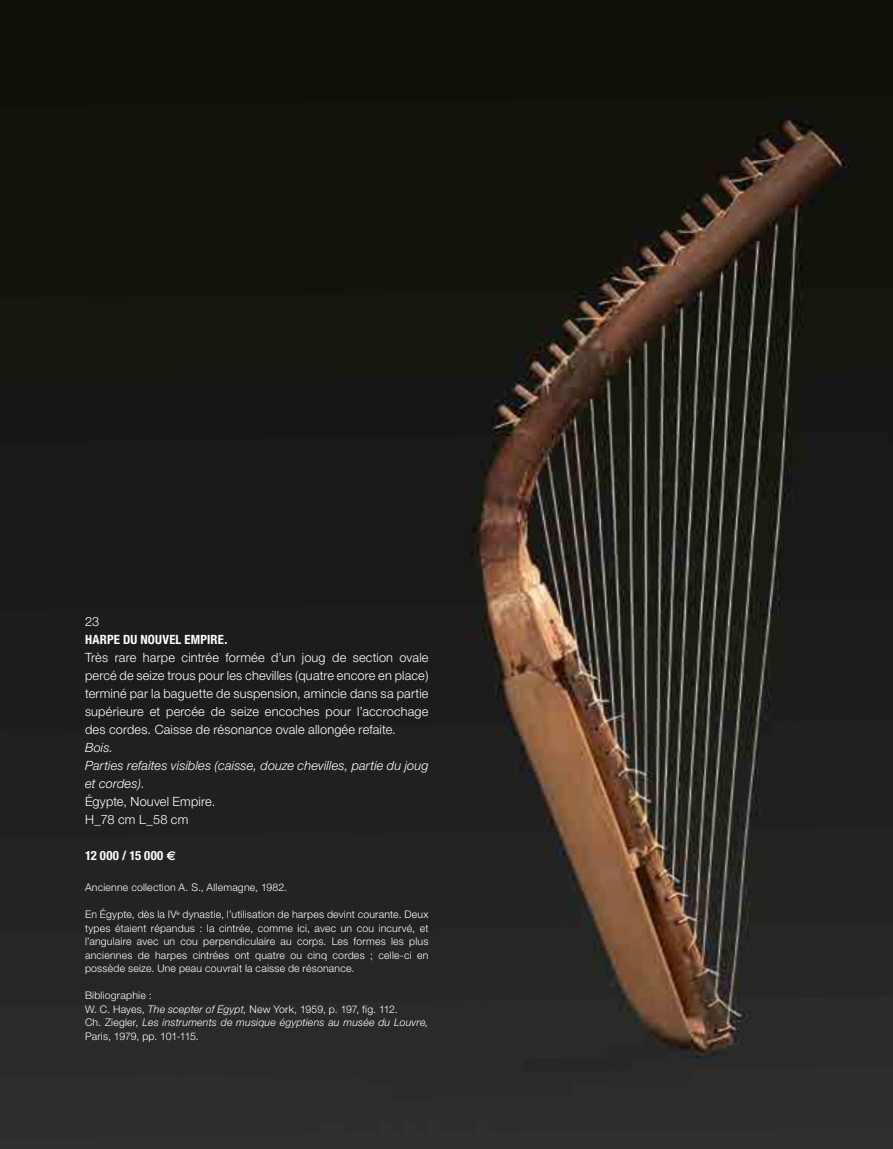
<style>
.page{position:relative;width:893px;height:1149px;background:#fff}
.page>*{position:absolute;margin:0;border:0;box-sizing:border-box;transform-origin:0 0}
.t1{font:300 12.75px/18px "Helvetica Neue";letter-spacing:.015em;color:#fff;text-align:justify}
.t2{font:italic 300 12.75px/18px "Helvetica Neue";letter-spacing:.01em;color:#fff}
.t3{font:700 condensed 12.75px "Helvetica Neue";letter-spacing:.025em;color:#fff}
.t4{font:300 10.5px/13.5px "Helvetica Neue";letter-spacing:.02em;color:#fff;text-align:justify}
.s1{font-family:"Euro Sans";font-stretch:normal}
.s2{font-style:italic}
</style>
<div class="page">
<img style="left:0;top:0;width:893px;height:1148px">
<p class="t1" style="left:85px;top:611px;width:16px">23</p>
<p class="t3" style="left:85px;top:631px;width:8px">HARP</p>
<p class="t3" style="left:114px;top:631px;width:115px">E DU NOUVEL EMPIRE.</p>
<p class="t1" style="left:85px;top:647px;width:345px">Très rare harpe cintrée formée d’un joug de section ovale percé de seize trous pour les chevilles (quatre encore en place) terminé par la baguette de suspension, amincie dans sa partie supérieure et percée de seize encoches pour l’accrochage des cordes. Caisse de résonance ovale allongée refaite.</p>
<p class="t2" style="left:85px;top:737px;width:345px">Bois.<br>Parties refaites visibles (caisse, douze chevilles, partie du joug et cordes).</p>
<p class="t1" style="left:85px;top:791px;width:132px">Égypte, Nouvel Empire.<br>H_78 cm L_58 cm</p>
<p class="t3" style="left:85px;top:847px;width:93px">12 000 / 15 000 <span class="s1">€</span></p>
<p class="t4" style="left:85px;top:880px;width:203px">Ancienne collection A. S., Allemagne, 1982.</p>
<p class="t4" style="left:85px;top:907px;width:345px">En Égypte, dès la IV<sup>e</sup> dynastie, l’utilisation de harpes devint courante. Deux types étaient répandus : la cintrée, comme ici, avec un cou incurvé, et l’angulaire avec un cou perpendiculaire au corps. Les formes les plus anciennes de harpes cintrées ont quatre ou cinq cordes ; celle-ci en possède seize. Une peau couvrait la caisse de résonance.</p>
<p class="t4" style="left:85px;top:988px;width:345px;text-align:left">Bibliographie :<br>W. C. Hayes, <span class="s2">The scepter of Egypt,</span> New York, 1959, p. 197, fig. 112.<br>Ch. Ziegler, <span class="s2">Les instruments de musique égyptiens au musée du Louvre, </span>Paris, 1979, pp. 101-115.</p>
</div>
